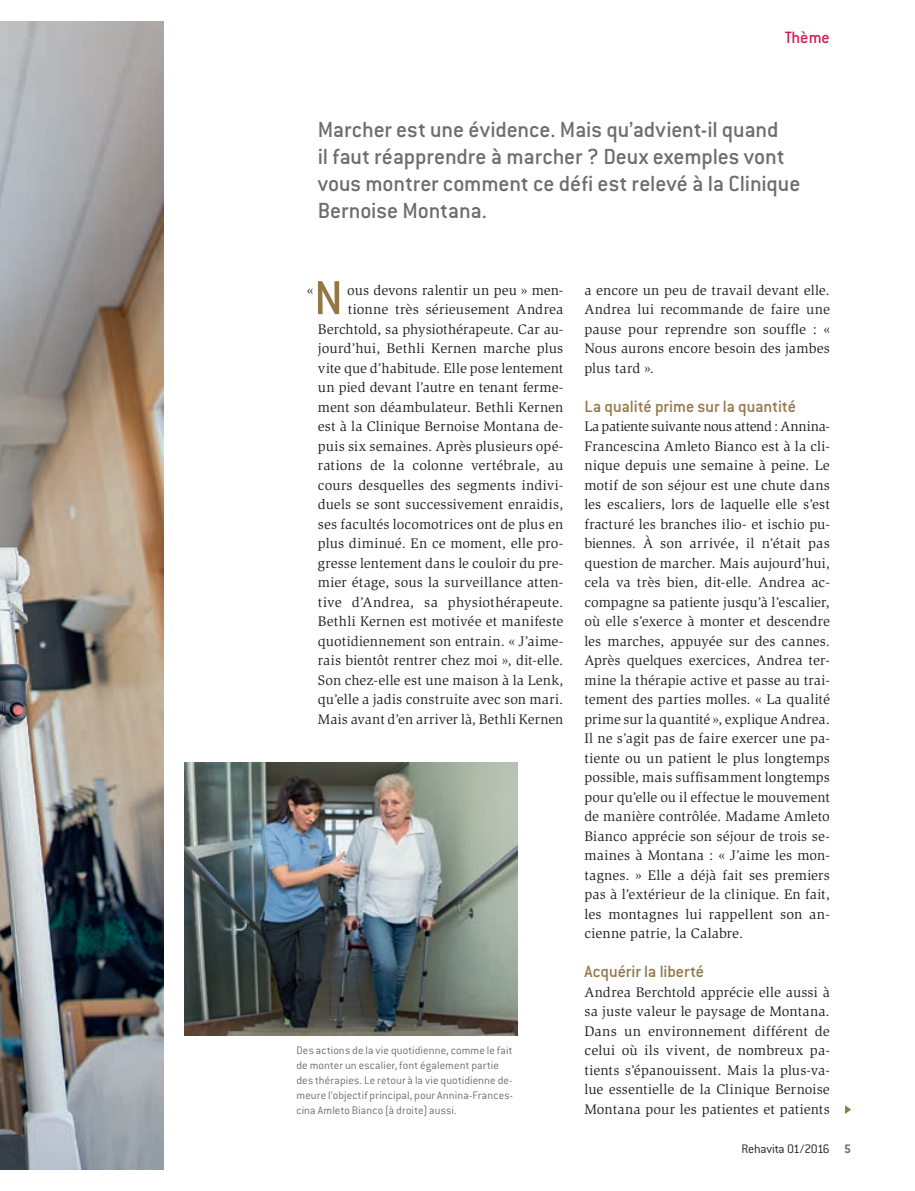
<style>
.page{position:relative;width:915px;height:1191px;background:#fff}
.page>*{position:absolute;margin:0;border:0;box-sizing:border-box;transform-origin:0 0}
.t1{font:500 52.35px "Conduit ITC";color:#937846}
.t2{font:500 24px/27px "Conduit ITC";letter-spacing:-.005em;color:#6c6d70}
.t3{font:500 18px "Conduit ITC";letter-spacing:-.005em;color:#937846}
.t4{font:500 18px "Conduit ITC";color:#d01f53}
.t5{font:14.25px/19.5px "Slimbach Std";letter-spacing:.01em;color:#231f20;text-align:justify}
.t6{font:300 13.5px "Conduit ITC";letter-spacing:-.025em;color:#231f20}
.t7{font:300 12px/15px "Conduit ITC";letter-spacing:.01em;color:#6c6d70}
.s1{font-weight:700;color:#6c6d70}
</style>
<div class="page">
<img style="left:0;top:21px;width:163px;height:1148px">
<img style="left:184px;top:763px;width:333px;height:273px">
<svg style="left:845px;top:1105px;width:5px;height:9px"></svg>
<p class="t4" style="left:784px;top:27px;width:47px">Thème</p>
<h2 class="t2" style="left:317px;top:116px;width:484px">Marcher est une évidence. Mais qu’advient-il quand<br>il faut réapprendre à marcher ? Deux exemples vont vous montrer comment ce défi est relevé à la Clinique Bernoise Montana.</h2>
<h1 class="t1" style="left:314px;top:268px;width:31px">N</h1>
<p class="t5" style="left:318px;top:280px;width:247px;text-align:right">ous devons ralentir un peu » men&shy;tionne très sérieusement Andrea Berchtold, sa physiothérapeute. Car au&shy;jourd’hui, Bethli Kernen marche plus vite que d’habitude. Elle pose lentement un pied devant l’autre en tenant ferme&shy;ment son déambulateur. Bethli Kernen est à la Clinique Bernoise Montana de&shy;puis six semaines. Après plusieurs opé&shy;rations de la colonne vertébrale, au cours desquelles des segments indivi&shy;duels se sont successivement enraidis, ses facultés locomotrices ont de plus en plus diminué. En ce moment, elle pro&shy;gresse lentement dans le couloir du pre&shy;mier étage, sous la surveillance atten&shy;tive d’Andrea, sa physiothérapeute.<br>Bethli Kernen est motivée et manifeste quotidiennement son entrain. « J’aime&shy;rais bientôt rentrer chez moi », dit-elle.<br>Son chez-elle est une maison à la Lenk, qu’elle a jadis construite avec son mari.<br>Mais avant d’en arriver là, Bethli Kernen</p>
<p class="t5" style="left:307px;top:280px;width:8px">«</p>
<p class="t7" style="left:296px;top:1042px;width:218px">Des actions de la vie quotidienne, comme le fait de monter un escalier, font également partie des thérapies. Le retour à la vie quotidienne de&shy;meure l’objectif principal, pour Annina-Frances&shy;cina Amleto Bianco (à droite) aussi.</p>
<p class="t5" style="left:584px;top:280px;width:247px">a encore un peu de travail devant elle.<br>Andrea lui recommande de faire une pause pour reprendre son souffle : « Nous aurons encore besoin des jambes plus tard ».</p>
<p class="t3" style="left:584px;top:396px;width:213px">La qualité prime sur la quantité</p>
<p class="t5" style="left:584px;top:417px;width:247px">La patiente suivante nous attend : Annina-Francescina Amleto Bianco est à la cli&shy;nique depuis une semaine à peine. Le motif de son séjour est une chute dans les escaliers, lors de laquelle elle s’est fracturé les branches ilio- et ischio pu&shy;biennes. À son arrivée, il n’était pas question de marcher. Mais aujourd’hui, cela va très bien, dit-elle. Andrea ac&shy;compagne sa patiente jusqu’à l’escalier, où elle s’exerce à monter et descendre les marches, appuyée sur des cannes.<br>Après quelques exercices, Andrea ter&shy;mine la thérapie active et passe au trai&shy;tement des parties molles. « La qualité prime sur la quantité », explique Andrea.<br>Il ne s’agit pas de faire exercer une pa&shy;tiente ou un patient le plus longtemps possible, mais suffisamment longtemps pour qu’elle ou il effectue le mouvement de manière contrôlée. Madame Amleto Bianco apprécie son séjour de trois se&shy;maines à Montana : « J’aime les mon&shy;tagnes. » Elle a déjà fait ses premiers pas à l’extérieur de la clinique. En fait, les montagnes lui rappellent son an&shy;cienne patrie, la Calabre.</p>
<p class="t3" style="left:584px;top:961px;width:121px">Acquérir la liberté</p>
<p class="t5" style="left:584px;top:982px;width:247px">Andrea Berchtold apprécie elle aussi à sa juste valeur le paysage de Montana.<br>Dans un environnement différent de celui où ils vivent, de nombreux pa&shy;tients s’épanouissent. Mais la plus-va&shy;lue essentielle de la Clinique Bernoise Montana pour les patientes et patients</p>
<p class="t6" style="left:741px;top:1141px;width:111px">Rehavita 01/2016 <span class="s1">5</span></p>
</div>
